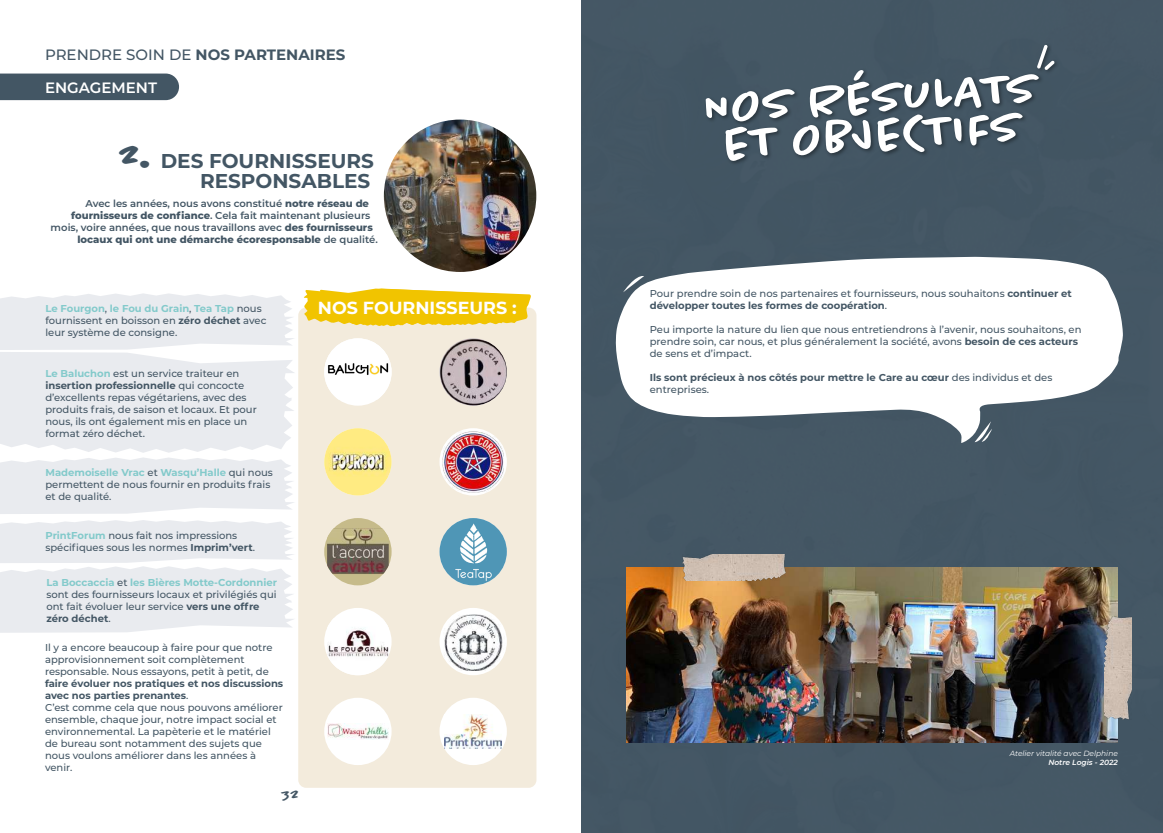
<style>
.page{position:relative;width:1163px;height:833px;background:#fff}
.page>*{position:absolute;margin:0;border:0;box-sizing:border-box;transform-origin:0 0}
.t1{font:500 50px/37.5px "Chantal";color:#fff;text-align:center}
.t2{font:700 20px/20px "Montserrat";color:#435664;text-align:right}
.t3{font:700 17.5px "Montserrat";color:#fff}
.t4{font:700 15px "Montserrat";color:#435664}
.t5{font:600 15px "Montserrat";color:#fff}
.t6{font:500 15px "Chantal";color:#435664}
.t7{font:500 10px/12px "Montserrat";color:#435664}
.t8{font:600 10px "Montserrat";color:#435664}
.t9{font:700 10px/12px "Montserrat";color:#435664}
.t10{font:800 10px "Montserrat";color:#435664}
.t11{font:italic 7.5px "Montserrat";color:#fff}
.t12{font:italic 600 7.5px "Montserrat";color:#fff}
.s1{font-weight:500}
.s2{font-family:"Chantal";font-size:35px}
.s3{font-weight:800}
.s4{font-weight:600}
.s5{font-weight:700;color:#83cacb}
.s6{font-weight:700}
</style>
<div class="page">
<div style="left:0;top:74px;width:179px;height:26px;background:#435664"></div>
<div style="left:581px;top:0;width:581px;height:833px;background:#445765"></div>
<img style="left:384px;top:120px;width:152px;height:152px;border-radius:76px">
<div style="left:703px;top:68px;width:341px;height:98px;background:#000;opacity:.4"></div>
<div style="left:1034px;top:42px;width:25px;height:33px;background:#435563"></div>
<svg style="left:1037px;top:45px;width:17px;height:25px"></svg>
<svg style="left:0;top:520px;width:294px;height:113px;background:#ebedf1"></svg>
<svg style="left:0;top:293px;width:294px;height:221px;background:#ebedf1"></svg>
<div style="left:298px;top:307px;width:238px;height:481px;background:#f3ebdc;border-radius:8px"></div>
<svg style="left:303px;top:288px;width:228px;height:38px"></svg>
<div style="left:324px;top:338px;width:67px;height:68px;background:#fff;border-radius:50%"></div>
<img style="left:324px;top:338px;width:67px;height:62px">
<img style="left:324px;top:428px;width:67px;height:67px;border-radius:34px">
<div style="left:324px;top:518px;width:67px;height:67px;background:#c6bb8a;border-radius:50%"></div>
<img style="left:327px;top:528px;width:61px;height:46px">
<div style="left:324px;top:608px;width:67px;height:67px;background:#fff;border-radius:50%"></div>
<img style="left:327px;top:618px;width:61px;height:57px">
<div style="left:324px;top:697px;width:67px;height:68px;background:#fff;border-radius:50%"></div>
<img style="left:327px;top:723px;width:61px;height:17px">
<img style="left:439px;top:338px;width:68px;height:68px;border-radius:34px">
<svg style="left:439px;top:428px;width:68px;height:67px"></svg>
<img style="left:442px;top:431px;width:62px;height:61px">
<img style="left:439px;top:518px;width:68px;height:67px;border-radius:34px">
<div style="left:439px;top:608px;width:68px;height:67px;background:#fff;border-radius:50%"></div>
<img style="left:439px;top:614px;width:68px;height:57px">
<div style="left:439px;top:697px;width:68px;height:68px;background:#fff;border-radius:50%"></div>
<img style="left:444px;top:714px;width:57px;height:34px">
<img style="left:626px;top:567px;width:491px;height:175px">
<img style="left:682px;top:554px;width:103px;height:27px">
<img style="left:1104px;top:616px;width:26px;height:103px">
<svg style="left:615px;top:257px;width:507px;height:186px"></svg>
<svg style="left:974px;top:421px;width:17px;height:21px"></svg>
<svg style="left:623px;top:274px;width:21px;height:18px"></svg>
<h3 class="t4" style="left:45px;top:43px;width:302px"><span class="s1">PRENDRE SOIN DE</span> NOS PARTENAIRES</h3>
<h3 class="t5" style="left:45px;top:77px;width:114px">ENGAGEMENT</h3>
<h2 class="t2" style="left:120px;top:150px;width:255px"><span class="s2">2.</span> DES FOURNISSEURS<br>RESPONSABLES</h2>
<p class="t8" style="left:85px;top:196px;width:285px">Avec les années, nous avons constitué <span class="s3">notre réseau de</span></p>
<p class="t8" style="left:71px;top:208px;width:300px"><span class="s3">fournisseurs de confiance</span>. Cela fait maintenant plusieurs</p>
<p class="t8" style="left:51px;top:220px;width:323px">mois, voire années, que nous travaillons avec <span class="s3">des fournisseurs</span></p>
<p class="t10" style="left:77px;top:232px;width:302px">locaux qui ont une démarche écoresponsable <span class="s4">de qualité.</span></p>
<p class="t7" style="left:45px;top:302px;width:222px"><span class="s5">Le Fourgon</span>, <span class="s5">le Fou du Grain</span>, <span class="s5">Tea Tap</span> nous fournissent en boisson en <span class="s6">zéro déchet</span> avec leur système de consigne.</p>
<p class="t7" style="left:45px;top:367px;width:213px"><span class="s5">Le Baluchon</span> est un service traiteur en <span class="s6">insertion professionnelle</span> qui concocte d’excellents repas végétariens, avec des produits frais, de saison et locaux. Et pour nous, ils ont également mis en place un format zéro déchet.</p>
<p class="t7" style="left:45px;top:466px;width:229px"><span class="s5">Mademoiselle Vrac</span> et <span class="s5">Wasqu’Halle</span> qui nous permettent de nous fournir en produits frais et de qualité.</p>
<p class="t7" style="left:45px;top:529px;width:211px"><span class="s5">PrintForum</span> nous fait nos impressions spécifiques sous les normes <span class="s6">Imprim’vert</span>.</p>
<p class="t7" style="left:46px;top:576px;width:232px"><span class="s5">La Boccaccia</span> et <span class="s5">les Bières Motte-Cordonnier </span>sont des fournisseurs locaux et privilégiés qui ont fait évoluer leur service <span class="s6">vers une offre zéro déchet</span>.</p>
<p class="t7" style="left:45px;top:641px;width:229px">Il y a encore beaucoup à faire pour que notre approvisionnement soit complètement responsable. Nous essayons, petit à petit, de</p>
<p class="t7" style="left:45px;top:677px;width:240px"><span class="s6">faire évoluer nos pratiques et nos discussions avec nos parties prenantes</span>.<br>C’est comme cela que nous pouvons améliorer ensemble, chaque jour, notre impact social et environnemental. La papèterie et le matériel de bureau sont notamment des sujets que nous voulons améliorer dans les années à venir.</p>
<h3 class="t6" style="left:282px;top:785px;width:19px">32</h3>
<h3 class="t3" style="left:318px;top:295px;width:200px">NOS FOURNISSEURS :</h3>
<h1 class="t1" style="left:703px;top:87px;width:336px;rotate:-3deg">NOS RÉSULATS<br>ET OBJECTIFS</h1>
<p class="t7" style="left:649px;top:287px;width:423px">Pour prendre soin de nos partenaires et fournisseurs, nous souhaitons <span class="s6">continuer et développer toutes les formes de coopération</span>.</p>
<p class="t7" style="left:649px;top:323px;width:433px">Peu importe la nature du lien que nous entretiendrons à l’avenir, nous souhaitons, en prendre soin, car nous, et plus généralement la société, avons <span class="s6">besoin de ces acteurs </span>de sens et d’impact.</p>
<p class="t9" style="left:649px;top:371px;width:404px">Ils sont précieux à nos côtés pour mettre le Care au cœur <span class="s1">des individus et des entreprises.</span></p>
<p class="t11" style="left:1009px;top:748px;width:110px">Atelier vitalité avec Delphine</p>
<p class="t12" style="left:1048px;top:756px;width:71px">Notre Logis - 2022</p>
</div>
